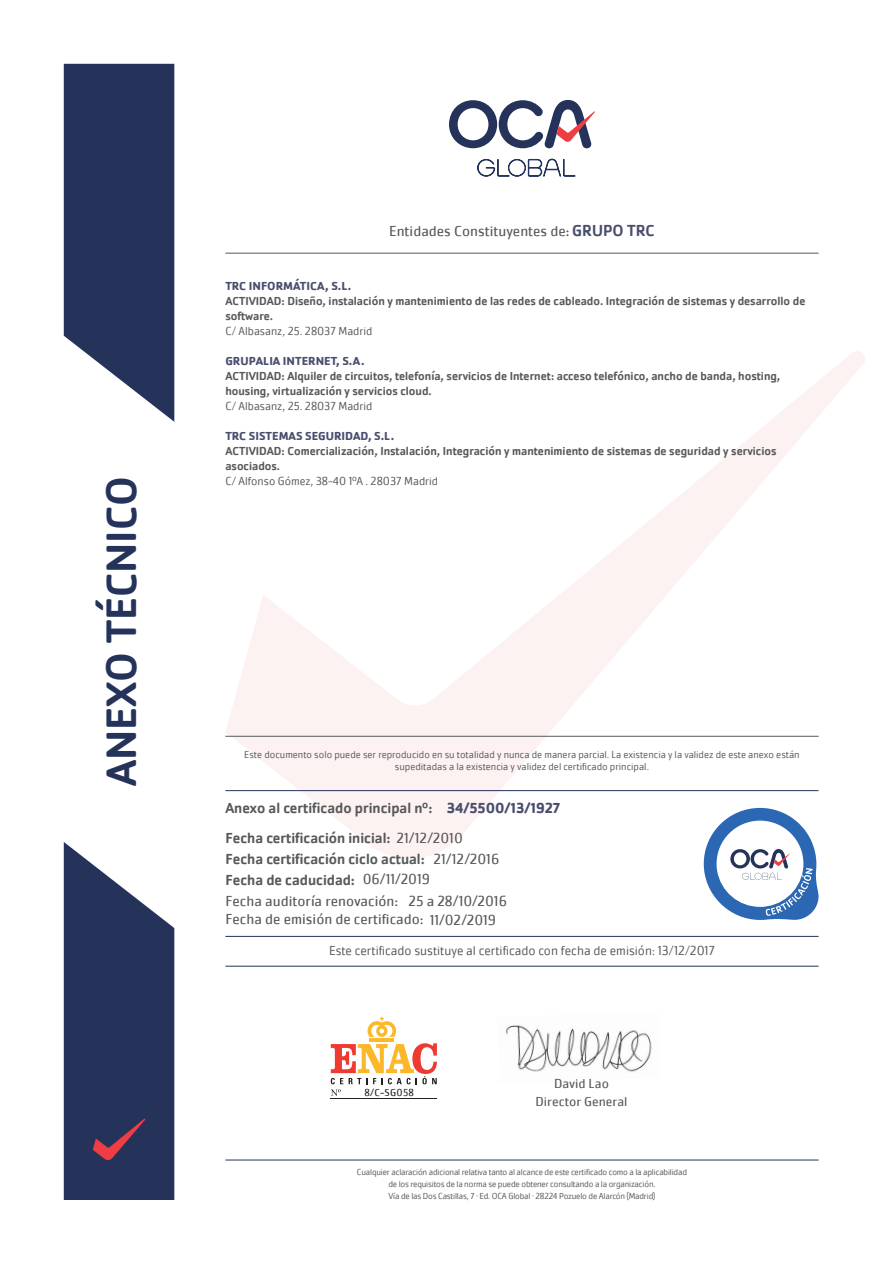
<style>
.page{position:relative;width:893px;height:1263px;background:#fff}
.page>*{position:absolute;margin:0;border:0;box-sizing:border-box;transform-origin:0 0}
.t1{font:500 43.95px "Cachet Pro";color:#25335a}
.t2{font:15px "Cachet Pro";color:#57585a}
.t3{font:500 15px "Cachet Pro";color:#57585a}
.t4{font:700 15px "Cachet Pro";color:#494e6e}
.t5{font:300 13.5px "Cachet Pro";color:#57585a}
.t6{font:13.5px "Cachet Pro";color:#57585a}
.t7{font:500 12px/15px "Cachet Pro";color:#57585a}
.t8{font:300 12px "Cachet Pro";color:#57585a}
.t9{font:700 12px "Cachet Pro";color:#494e6e}
.t10{font:300 10.5px/12.6px "Cachet Pro";color:#57585a;text-align:center}
.t11{font:10.5px "Cachet Pro";letter-spacing:.025em;color:#231f20}
.t12{font:300 9px "Cachet Pro";letter-spacing:-.02em;color:#57585a}
.s1{font-size:13.5px}
.s2{font-weight:500;font-size:16.5px;color:#494e6e}
.s3{font-weight:400}
</style>
<div class="page">
<svg style="left:225px;top:351px;width:640px;height:507px"></svg>
<svg style="left:64px;top:64px;width:110px;height:358px;background:#3f4b6d"></svg>
<svg style="left:449px;top:100px;width:146px;height:48px"></svg>
<svg style="left:477px;top:159px;width:99px;height:18px"></svg>
<svg style="left:64px;top:842px;width:110px;height:358px;background:#414b6d"></svg>
<hr style="left:225px;top:1160px;width:594px;height:1px;background:#25335a">
<hr style="left:370px;top:1038px;width:24px;height:4px;background:#fcb828">
<svg style="left:367px;top:1017px;width:29px;height:20px"></svg>
<hr style="left:331px;top:1098px;width:106px;height:1px;background:#231f20">
<svg style="left:331px;top:1043px;width:106px;height:53px"></svg>
<img style="left:505px;top:1025px;width:147px;height:47px">
<svg style="left:704px;top:808px;width:115px;height:112px"></svg>
<hr style="left:225px;top:253px;width:594px;height:1px;background:#57585a">
<hr style="left:225px;top:966px;width:594px;height:1px;background:#25335a">
<hr style="left:225px;top:790px;width:594px;height:1px;background:#25335a">
<hr style="left:225px;top:736px;width:594px;height:1px;background:#57585a">
<hr style="left:225px;top:936px;width:594px;height:1px;background:#25335a">
<p class="t1" style="left:96px;top:786px;width:311px;rotate:-90deg">ANEXO TÉCNICO</p>
<p class="t2" style="left:389px;top:222px;width:267px">Entidades Constituyentes de<span class="s1">:</span> <span class="s2">GRUPO TRC</span></p>
<p class="t9" style="left:225px;top:278px;width:127px">TRC INFORMÁTICA, S.L.</p>
<p class="t7" style="left:225px;top:293px;width:581px">ACTIVIDAD: Diseño, instalación y mantenimiento de las redes de cableado. Integración de sistemas y desarrollo de software.</p>
<p class="t8" style="left:225px;top:324px;width:149px">C/ Albasanz, 25. 28037 Madrid</p>
<p class="t9" style="left:225px;top:353px;width:141px">GRUPALIA INTERNET, S.A.</p>
<p class="t7" style="left:225px;top:368px;width:556px">ACTIVIDAD: Alquiler de circuitos, telefonía, servicios de Internet: acceso telefónico, ancho de banda, hosting, housing, virtualización y servicios cloud.</p>
<p class="t8" style="left:225px;top:399px;width:149px">C/ Albasanz, 25. 28037 Madrid</p>
<p class="t9" style="left:225px;top:428px;width:170px">TRC SISTEMAS SEGURIDAD, S.L.</p>
<p class="t7" style="left:225px;top:443px;width:553px">ACTIVIDAD: Comercialización, Instalación, Integración y mantenimiento de sistemas de seguridad y servicios asociados.</p>
<p class="t8" style="left:225px;top:474px;width:214px">C/ Alfonso Gómez, 38-40 1ºA . 28037 Madrid</p>
<p class="t10" style="left:244px;top:748px;width:557px">Este documento solo puede ser reproducido en su totalidad y nunca de manera parcial. La existencia y la validez de este anexo están supeditadas a la existencia y validez del certificado principal.</p>
<p class="t3" style="left:225px;top:799px;width:209px">Anexo al certificado principal nº:</p>
<p class="t3" style="left:225px;top:829px;width:239px">Fecha certificación inicial: <span class="s3">21/12/2010</span></p>
<p class="t2" style="left:433px;top:850px;width:67px">21/12/2016</p>
<p class="t4" style="left:447px;top:799px;width:115px">34/5500/13/1927</p>
<p class="t3" style="left:225px;top:850px;width:201px">Fecha certificación ciclo actual:</p>
<p class="t3" style="left:225px;top:871px;width:131px">Fecha de caducidad:</p>
<p class="t2" style="left:363px;top:870px;width:69px">06/11/2019</p>
<p class="t2" style="left:408px;top:892px;width:100px">25 a 28/10/2016</p>
<p class="t2" style="left:225px;top:910px;width:272px">Fecha de emisión de certificado: 11/02/2019</p>
<p class="t2" style="left:225px;top:892px;width:174px">Fecha auditoría renovación:</p>
<p class="t5" style="left:329px;top:943px;width:387px">Este certificado sustituye al certificado con fecha de emisión: 13/12/2017</p>
<p class="t11" style="left:364px;top:1086px;width:51px">8/C-SG058</p>
<p class="t6" style="left:554px;top:1076px;width:56px">David Lao</p>
<p class="t6" style="left:535px;top:1093px;width:93px">Director General</p>
<p class="t12" style="left:357px;top:1166px;width:332px">Cualquier aclaración adicional relativa tanto al alcance de este certificado como a la aplicabilidad</p>
<p class="t12" style="left:388px;top:1178px;width:269px">de los requisitos de la norma se puede obtener consultando a la organización.</p>
<p class="t12" style="left:388px;top:1190px;width:268px">Vía de las Dos Castillas, 7 · Ed. OCA Global · 28224 Pozuelo de Alarcón (Madrid)</p>
</div>
